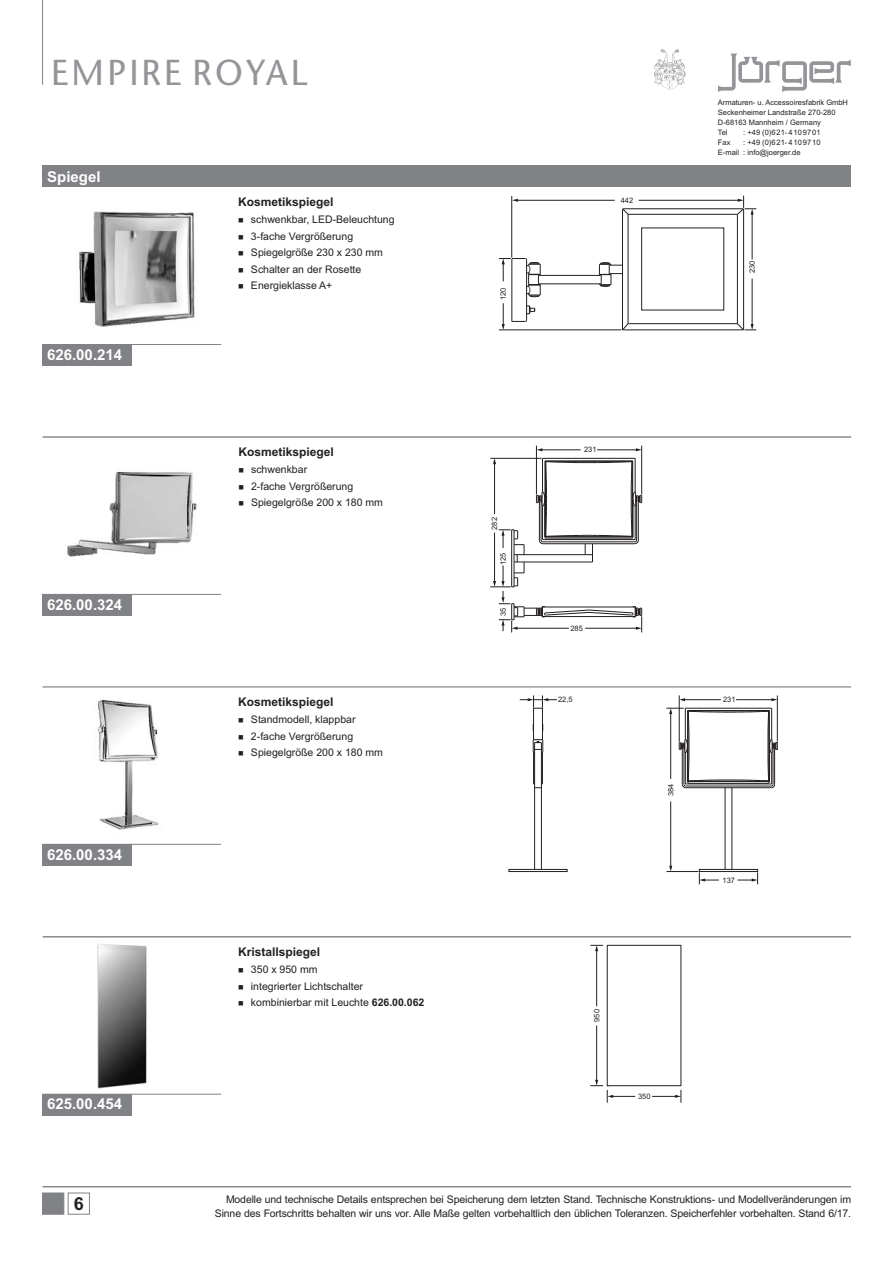
<style>
.page{position:relative;width:893px;height:1262px;background:#fff}
.page>*{position:absolute;margin:0;border:0;box-sizing:border-box;transform-origin:0 0}
.t1{font:36px "Stone Sans";letter-spacing:.07em;color:#939598}
.t2{font:700 18px "Arial";color:#231f20}
.t3{font:700 15px "Arial";color:#fff}
.t4{font:700 12px "Arial";color:#231f20}
.t5{font:10.5px/16.4px "Arial";color:#231f20}
.t6{font:7.5px/10.1px "Arial";color:#231f20}
.s1{font-weight:700}
</style>
<div class="page">
<img style="left:67px;top:471px;width:130px;height:86px">
<img style="left:79px;top:211px;width:116px;height:116px">
<img style="left:97px;top:944px;width:50px;height:145px">
<img style="left:96px;top:699px;width:63px;height:131px">
<div style="left:43px;top:1094px;width:89px;height:21px;background:#808285"></div>
<hr style="left:43px;top:1093px;width:178px;height:1px;background:#808285">
<hr style="left:43px;top:936px;width:808px;height:1px;background:#808285">
<div style="left:43px;top:844px;width:89px;height:21px;background:#808285"></div>
<hr style="left:43px;top:844px;width:178px;height:1px;background:#808285">
<hr style="left:43px;top:686px;width:808px;height:1px;background:#939598">
<div style="left:43px;top:344px;width:89px;height:22px;background:#808285"></div>
<div style="left:43px;top:594px;width:89px;height:21px;background:#808285"></div>
<hr style="left:43px;top:165px;width:808px;height:1px;background:#939598">
<hr style="left:43px;top:436px;width:808px;height:2px;background:#808285">
<hr style="left:42px;top:0;width:1px;height:85px;background:#808285">
<hr style="left:43px;top:344px;width:178px;height:1px;background:#808285">
<hr style="left:43px;top:594px;width:178px;height:1px;background:#808285">
<div style="left:43px;top:166px;width:808px;height:21px;background:#808285"></div>
<hr style="left:43px;top:1186px;width:808px;height:1px;background:#808285">
<hr style="left:724px;top:787px;width:1px;height:82px;background:#231f20">
<div style="left:699px;top:869px;width:58px;height:2px;border:1px solid #231f20"></div>
<hr style="left:731px;top:787px;width:1px;height:82px;background:#231f20">
<div style="left:508px;top:869px;width:59px;height:2px;border:1px solid #231f20"></div>
<svg style="left:533px;top:783px;width:8px;height:5px"></svg>
<div style="left:533px;top:708px;width:9px;height:32px;border:1px solid #231f20"></div>
<hr style="left:542px;top:752px;width:1px;height:32px;background:#231f20">
<hr style="left:541px;top:742px;width:1px;height:127px;background:#231f20">
<hr style="left:534px;top:742px;width:1px;height:127px;background:#231f20">
<hr style="left:533px;top:752px;width:1px;height:32px;background:#231f20">
<svg style="left:533px;top:739px;width:10px;height:14px"></svg>
<div style="left:607px;top:945px;width:74px;height:140px;border:1px solid #231f20"></div>
<hr style="left:511px;top:260px;width:1px;height:61px;background:#231f20">
<hr style="left:526px;top:260px;width:1px;height:60px;background:#231f20">
<svg style="left:512px;top:305px;width:23px;height:17px"></svg>
<hr style="left:538px;top:275px;width:63px;height:1px;background:#231f20">
<hr style="left:538px;top:283px;width:63px;height:1px;background:#231f20">
<hr style="left:736px;top:699px;width:37px;height:1px;background:#231f20">
<svg style="left:771px;top:698px;width:6px;height:3px"></svg>
<hr style="left:682px;top:699px;width:38px;height:1px;background:#231f20">
<svg style="left:737px;top:872px;width:21px;height:12px"></svg>
<hr style="left:777px;top:695px;width:1px;height:46px;background:#231f20">
<hr style="left:670px;top:801px;width:1px;height:67px;background:#231f20">
<svg style="left:669px;top:865px;width:3px;height:6px"></svg>
<hr style="left:666px;top:871px;width:32px;height:1px;background:#231f20">
<svg style="left:666px;top:708px;width:111px;height:80px"></svg>
<svg style="left:699px;top:872px;width:19px;height:12px"></svg>
<hr style="left:679px;top:695px;width:1px;height:46px;background:#231f20">
<svg style="left:519px;top:695px;width:38px;height:12px"></svg>
<svg style="left:652px;top:1089px;width:29px;height:13px"></svg>
<hr style="left:596px;top:1025px;width:1px;height:57px;background:#231f20">
<hr style="left:596px;top:948px;width:1px;height:58px;background:#231f20">
<svg style="left:590px;top:945px;width:13px;height:6px"></svg>
<svg style="left:590px;top:1079px;width:45px;height:23px"></svg>
<hr style="left:597px;top:449px;width:41px;height:1px;background:#231f20">
<hr style="left:540px;top:449px;width:40px;height:1px;background:#231f20">
<hr style="left:641px;top:445px;width:1px;height:49px;background:#231f20">
<hr style="left:536px;top:445px;width:1px;height:49px;background:#231f20">
<svg style="left:490px;top:458px;width:152px;height:174px"></svg>
<svg style="left:501px;top:303px;width:3px;height:26px"></svg>
<svg style="left:499px;top:258px;width:42px;height:39px"></svg>
<hr style="left:499px;top:329px;width:122px;height:1px;background:#231f20">
<hr style="left:515px;top:200px;width:99px;height:1px;background:#231f20">
<svg style="left:512px;top:199px;width:6px;height:3px"></svg>
<hr style="left:511px;top:196px;width:1px;height:62px;background:#231f20">
<svg style="left:599px;top:196px;width:157px;height:134px"></svg>
<img style="left:654px;top:49px;width:32px;height:41px">
<svg style="left:718px;top:54px;width:132px;height:38px"></svg>
<div style="left:42px;top:1192px;width:22px;height:22px;background:#808285;border:1px solid #808285"></div>
<div style="left:68px;top:1192px;width:22px;height:22px;border:1px solid #808285"></div>
<h1 class="t1" style="left:51px;top:58px;width:258px">EMPIRE ROYAL</h1>
<h3 class="t3" style="left:47px;top:171px;width:55px">Spiegel</h3>
<h3 class="t3" style="left:47px;top:349px;width:77px">626.00.214</h3>
<h3 class="t3" style="left:47px;top:599px;width:77px">626.00.324</h3>
<h3 class="t3" style="left:47px;top:848px;width:77px">626.00.334</h3>
<h3 class="t3" style="left:47px;top:1098px;width:77px">625.00.454</h3>
<p class="t4" style="left:238px;top:198px;width:97px">Kosmetikspiegel</p>
<p class="t5" style="left:251px;top:212px;width:145px">schwenkbar, LED-Beleuchtung<br>3-fache Vergrößerung<br>Spiegelgröße 230 x 230 mm<br>Schalter an der Rosette<br>Energieklasse A+</p>
<p class="t4" style="left:238px;top:448px;width:97px">Kosmetikspiegel</p>
<p class="t5" style="left:251px;top:462px;width:133px">schwenkbar<br>2-fache Vergrößerung<br>Spiegelgröße 200 x 180 mm</p>
<p class="t4" style="left:238px;top:697px;width:97px">Kosmetikspiegel</p>
<p class="t5" style="left:251px;top:712px;width:133px">Standmodell, klappbar<br>2-fache Vergrößerung<br>Spiegelgröße 200 x 180 mm</p>
<p class="t4" style="left:238px;top:947px;width:84px">Kristallspiegel</p>
<p class="t5" style="left:251px;top:962px;width:175px">350 x 950 mm<br>integrierter Lichtschalter kombinierbar mit Leuchte <span class="s1">626.00.062</span></p>
<p class="t6" style="left:499px;top:300px;width:14px;rotate:-90deg">120</p>
<p class="t6" style="left:620px;top:196px;width:14px">442</p>
<p class="t6" style="left:718px;top:98px;width:132px">Armaturen- u. Accessoiresfabrik GmbH<br>Seckenheimer Landstraße 270-280<br>D-68163 Mannheim / Germany<br>Tel</p>
<p class="t6" style="left:743px;top:128px;width:79px">: +49 (0)621-4109701</p>
<p class="t6" style="left:718px;top:138px;width:104px;text-indent:25px">: +49 (0)621-4109710<br>E-mail : info@joerger.de</p>
<p class="t6" style="left:718px;top:138px;width:14px">Fax</p>
<p class="t6" style="left:747px;top:273px;width:14px;rotate:-90deg">230</p>
<p class="t6" style="left:490px;top:530px;width:14px;rotate:-90deg">282</p>
<p class="t6" style="left:498px;top:565px;width:14px;rotate:-90deg">125</p>
<p class="t6" style="left:499px;top:616px;width:10px;rotate:-90deg">35</p>
<p class="t6" style="left:584px;top:445px;width:14px">231</p>
<p class="t6" style="left:570px;top:624px;width:14px">285</p>
<p class="t6" style="left:558px;top:695px;width:16px">22,5</p>
<p class="t6" style="left:666px;top:796px;width:14px;rotate:-90deg">384</p>
<p class="t6" style="left:723px;top:695px;width:14px">231</p>
<p class="t6" style="left:722px;top:875px;width:14px">137</p>
<p class="t6" style="left:592px;top:1021px;width:14px;rotate:-90deg">950</p>
<p class="t6" style="left:638px;top:1092px;width:14px">350</p>
<h2 class="t2" style="left:74px;top:1197px;width:12px">6</h2>
<p class="t5" style="left:215px;top:1192px;width:637px;line-height:14.1px;text-align:right">Modelle und technische Details entsprechen bei Speicherung dem letzten Stand. Technische Konstruktions- und Modellveränderungen im<br>Sinne des Fortschritts behalten wir uns vor. Alle Maße gelten vorbehaltlich den üblichen Toleranzen. Speicherfehler vorbehalten. Stand 6/17.</p>
</div>
